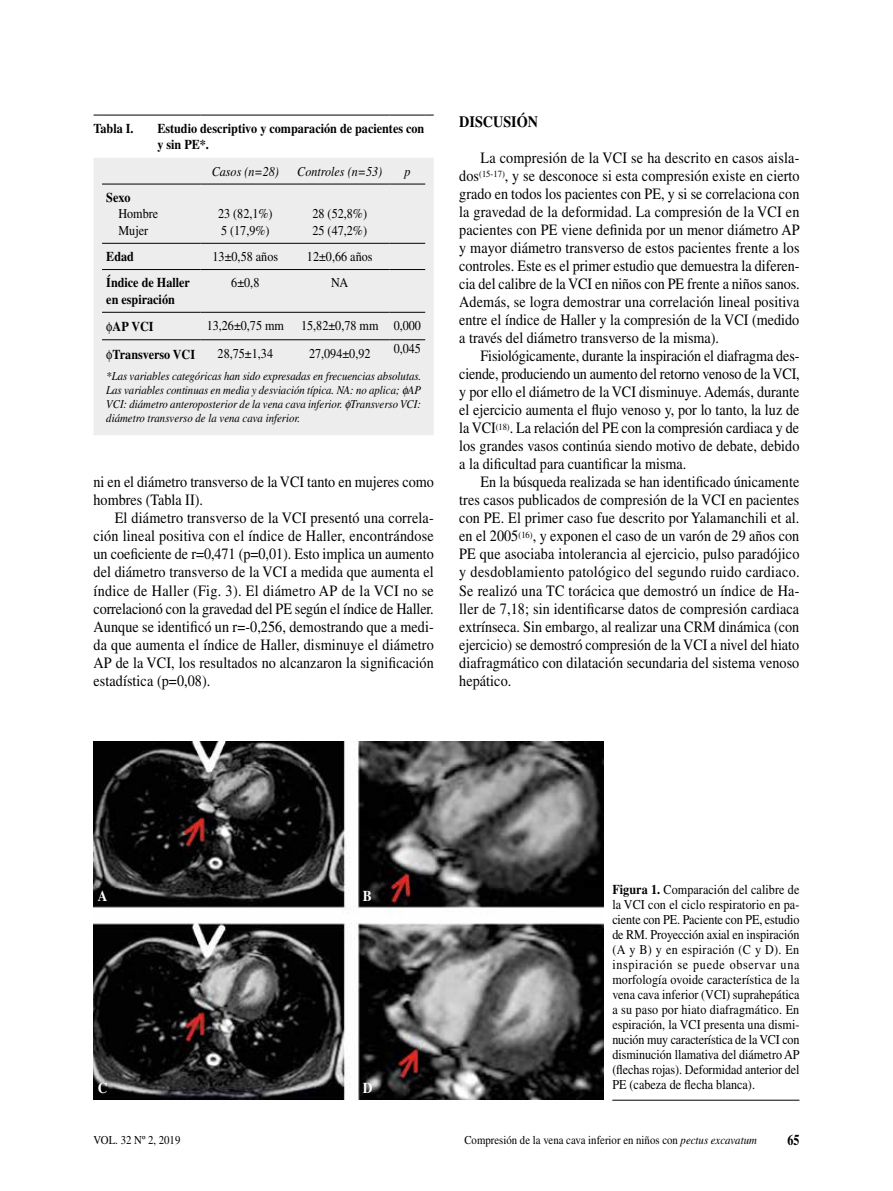
<style>
.page{position:relative;width:893px;height:1191px;background:#fff}
.page>*{position:absolute;margin:0;border:0;box-sizing:border-box;transform-origin:0 0}
.t1{font:15.75px/18px "Times LT Std";color:#000;text-align:justify;scale:.9 1}
.t2{font:700 15.75px "Times LT Std";color:#000;scale:.9 1}
.t3{font:700 15px "Times LT Std";color:#fff;scale:.9 1}
.t4{font:700 15px "Times LT Std";color:#000;scale:.8 1}
.t5{font:13.5px/15px "Times LT Std";color:#000;scale:.9 1}
.t6{font:700 13.5px/16.5px "Times LT Std";color:#000;scale:.9 1}
.t7{font:italic 13.5px "Times LT Std";color:#000;scale:.9 1}
.t8{font:italic 12px/14.2px "Times LT Std";color:#000;text-align:justify;scale:.9 1}
.t9{font:12px "Times LT Std";color:#000;scale:.9 1}
.s1{font-weight:700}
.s2{font-style:italic}
</style>
<div class="page">
<hr style="left:612px;top:1100px;width:187px;height:1px;background:#000">
<img style="left:94px;top:741px;width:510px;height:359px">
<div style="left:94px;top:158px;width:340px;height:277px;background:#ededed"></div>
<hr style="left:102px;top:184px;width:99px;height:1px;background:#000">
<hr style="left:201px;top:184px;width:89px;height:1px;background:#000">
<hr style="left:290px;top:184px;width:99px;height:1px;background:#000">
<hr style="left:389px;top:184px;width:36px;height:1px;background:#000">
<hr style="left:102px;top:115px;width:99px;height:1px;background:#000">
<hr style="left:201px;top:115px;width:89px;height:1px;background:#000">
<hr style="left:290px;top:115px;width:99px;height:1px;background:#000">
<hr style="left:389px;top:115px;width:36px;height:1px;background:#000">
<hr style="left:102px;top:243px;width:99px;height:1px;background:#000">
<hr style="left:201px;top:243px;width:89px;height:1px;background:#000">
<hr style="left:290px;top:243px;width:99px;height:1px;background:#000">
<hr style="left:389px;top:243px;width:36px;height:1px;background:#000">
<hr style="left:102px;top:269px;width:99px;height:1px;background:#000">
<hr style="left:201px;top:269px;width:89px;height:1px;background:#000">
<hr style="left:290px;top:269px;width:99px;height:1px;background:#000">
<hr style="left:389px;top:269px;width:36px;height:1px;background:#000">
<hr style="left:102px;top:312px;width:99px;height:1px;background:#000">
<hr style="left:201px;top:312px;width:89px;height:1px;background:#000">
<hr style="left:290px;top:312px;width:99px;height:1px;background:#000">
<hr style="left:102px;top:339px;width:99px;height:1px;background:#000">
<hr style="left:201px;top:339px;width:89px;height:1px;background:#000">
<hr style="left:290px;top:339px;width:99px;height:1px;background:#000">
<hr style="left:389px;top:312px;width:36px;height:1px;background:#000">
<hr style="left:389px;top:339px;width:36px;height:1px;background:#000">
<svg style="left:107px;top:322px;width:5px;height:12px"></svg>
<svg style="left:107px;top:350px;width:5px;height:12px"></svg>
<svg style="left:402px;top:386px;width:7px;height:10px"></svg>
<svg style="left:345px;top:400px;width:7px;height:11px"></svg>
<p class="t6" style="left:94px;top:120px;width:46px">Tabla I.</p>
<p class="t6" style="left:157px;top:120px;width:298px">Estudio descriptivo y comparación de pacientes con y sin PE*.</p>
<p class="t7" style="left:212px;top:164px;width:76px">Casos (n=28)</p>
<p class="t7" style="left:297px;top:164px;width:96px">Controles (n=53)</p>
<p class="t7" style="left:404px;top:164px;width:8px">p</p>
<p class="t6" style="left:106px;top:189px;width:28px">Sexo</p>
<p class="t5" style="left:118px;top:205px;width:46px;line-height:16.5px">Hombre<br>Mujer</p>
<p class="t5" style="left:218px;top:205px;width:62px;line-height:16.5px">23 (82,1%)<br>5 (17,9%)</p>
<p class="t5" style="left:312px;top:205px;width:62px;line-height:16.5px">28 (52,8%)<br>25 (47,2%)</p>
<p class="t6" style="left:106px;top:248px;width:32px">Edad</p>
<p class="t5" style="left:213px;top:249px;width:74px">13±0,58 años</p>
<p class="t5" style="left:307px;top:249px;width:74px">12±0,66 años</p>
<p class="t6" style="left:106px;top:274px;width:95px">Índice de Haller en espiración</p>
<p class="t5" style="left:231px;top:275px;width:33px">6±0,8</p>
<p class="t5" style="left:331px;top:275px;width:21px">NA</p>
<p class="t6" style="left:113px;top:318px;width:47px">AP VCI</p>
<p class="t5" style="left:207px;top:318px;width:87px">13,26±0,75 mm</p>
<p class="t5" style="left:301px;top:318px;width:135px">15,82±0,78 mm 0,000</p>
<p class="t6" style="left:113px;top:346px;width:93px">Transverso VCI</p>
<p class="t5" style="left:218px;top:345px;width:63px">28,75±1,34</p>
<p class="t5" style="left:309px;top:345px;width:70px">27,094±0,92</p>
<p class="t5" style="left:394px;top:341px;width:32px">0,045</p>
<p class="t8" style="left:106px;top:368px;width:351px">*Las variables categóricas han sido expresadas en frecuencias absolutas.<br>Las variables continuas en media y desviación típica. NA: no aplica; AP VCI: diámetro anteroposterior de la vena cava inferior. Transverso VCI: diámetro transverso de la vena cava inferior.</p>
<p class="t1" style="left:94px;top:473px;width:380px">ni en el diámetro transverso de la VCI tanto en mujeres como hombres (Tabla II).</p>
<p class="t1" style="left:94px;top:509px;width:380px;text-indent:21px">El diámetro transverso de la VCI presentó una correla&shy;ción lineal positiva con el índice de Haller, encontrándose un coeficiente de r=0,471 (p=0,01). Esto implica un aumento del diámetro transverso de la VCI a medida que aumenta el índice de Haller (Fig. 3). El diámetro AP de la VCI no se correlacionó con la gravedad del PE según el índice de Haller.<br>Aunque se identificó un r=-0,256, demostrando que a medi&shy;da que aumenta el índice de Haller, disminuye el diámetro AP de la VCI, los resultados no alcanzaron la significación estadística (p=0,08).</p>
<p class="t2" style="left:459px;top:113px;width:77px">DISCUSIÓN</p>
<p class="t1" style="left:459px;top:149px;width:380px;text-indent:21px">La compresión de la VCI se ha descrito en casos aisla&shy;dos<sup>(15-17)</sup>, y se desconoce si esta compresión existe en cierto grado en todos los pacientes con PE, y si se correlaciona con la gravedad de la deformidad. La compresión de la VCI en pacientes con PE viene definida por un menor diámetro AP y mayor diámetro transverso de estos pacientes frente a los controles. Este es el primer estudio que demuestra la diferen&shy;cia del calibre de la VCI en niños con PE frente a niños sanos.<br>Además, se logra demostrar una correlación lineal positiva entre el índice de Haller y la compresión de la VCI (medido a través del diámetro transverso de la misma).</p>
<p class="t1" style="left:459px;top:347px;width:380px;text-indent:21px">Fisiológicamente, durante la inspiración el diafragma des&shy;ciende, produciendo un aumento del retorno venoso de la VCI, y por ello el diámetro de la VCI disminuye. Además, durante el ejercicio aumenta el flujo venoso y, por lo tanto, la luz de la VCI<sup>(18)</sup>. La relación del PE con la compresión cardiaca y de los grandes vasos continúa siendo motivo de debate, debido a la dificultad para cuantificar la misma.</p>
<p class="t1" style="left:459px;top:473px;width:380px;text-indent:21px">En la búsqueda realizada se han identificado únicamente tres casos publicados de compresión de la VCI en pacientes con PE. El primer caso fue descrito por Yalamanchili et al. en el 2005<sup>(16)</sup>, y exponen el caso de un varón de 29 años con PE que asociaba intolerancia al ejercicio, pulso paradójico y desdoblamiento patológico del segundo ruido cardiaco.<br>Se realizó una TC torácica que demostró un índice de Ha&shy;ller de 7,18; sin identificarse datos de compresión cardiaca extrínseca. Sin embargo, al realizar una CRM dinámica (con ejercicio) se demostró compresión de la VCI a nivel del hiato diafragmático con dilatación secundaria del sistema venoso hepático.</p>
<p class="t3" style="left:98px;top:886px;width:12px">A</p>
<p class="t3" style="left:363px;top:886px;width:12px">B</p>
<p class="t5" style="left:612px;top:882px;width:210px;text-align:justify"><span class="s1">Figura 1.</span> Comparación del calibre de la VCI con el ciclo respiratorio en pa&shy;ciente con PE. Paciente con PE, estudio de RM. Proyección axial en inspiración (A y B) y en espiración (C y D). En inspiración se puede observar una morfología ovoide característica de la vena cava inferior (VCI) suprahepática a su paso por hiato diafragmático. En espiración, la VCI presenta una dismi&shy;nución muy característica de la VCI con disminución llamativa del diámetro AP (flechas rojas). Deformidad anterior del</p>
<p class="t3" style="left:98px;top:1079px;width:12px">C</p>
<p class="t5" style="left:612px;top:1077px;width:160px">PE (cabeza de flecha blanca).</p>
<p class="t3" style="left:363px;top:1079px;width:12px">D</p>
<p class="t9" style="left:94px;top:1133px;width:98px">Vol. 32 nº 2, 2019</p>
<p class="t9" style="left:464px;top:1133px;width:326px">Compresión de la vena cava inferior en niños con <span class="s2">pectus excavatum</span></p>
<p class="t4" style="left:787px;top:1130px;width:16px">65</p>
</div>
